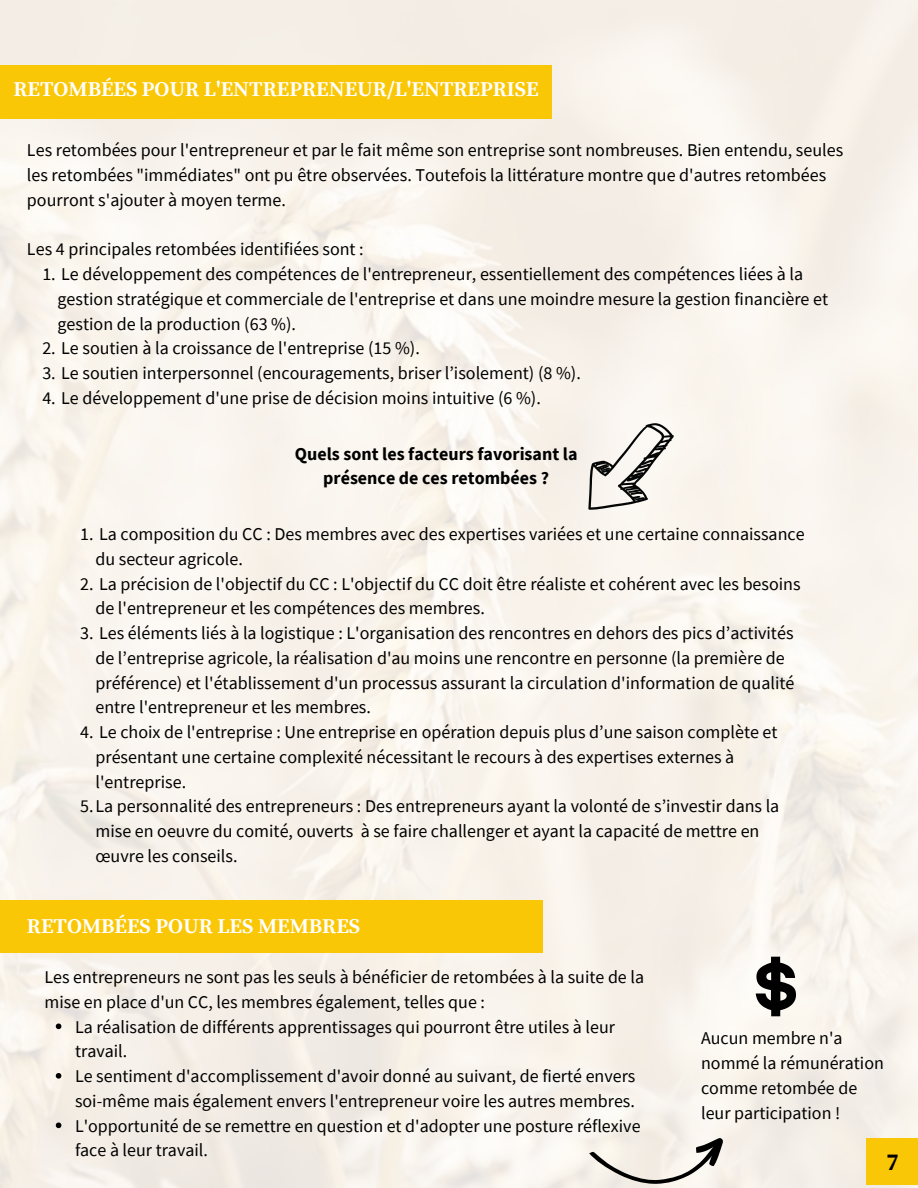
<style>
.page{position:relative;width:918px;height:1188px;background:#fff}
.page>*{position:absolute;margin:0;border:0;box-sizing:border-box;transform-origin:0 0}
.t1{font:700 24px "Source Serif Pro";color:#000}
.t2{font:700 21px "Source Serif Pro";color:#fff}
.t3{font:18px/24.8px "Source Sans Pro";color:#000}
.t4{font:700 18px/24.8px "Source Sans Pro";color:#000;text-align:center}
</style>
<div class="page">
<img style="left:0;top:0;width:918px;height:1188px">
<div style="left:0;top:66px;width:551px;height:53px;background:#fac707"></div>
<div style="left:0;top:901px;width:542px;height:51px;background:#fac707"></div>
<svg style="left:589px;top:1138px;width:134px;height:46px;background:#d3cec8"></svg>
<svg style="left:756px;top:957px;width:40px;height:59px"></svg>
<svg style="left:588px;top:423px;width:86px;height:87px"></svg>
<svg style="left:56px;top:1024px;width:5px;height:5px"></svg>
<svg style="left:56px;top:1073px;width:5px;height:6px"></svg>
<svg style="left:56px;top:1123px;width:5px;height:5px"></svg>
<div style="left:867px;top:1138px;width:51px;height:47px;background:#fac707"></div>
<p class="t2" style="left:13px;top:77px;width:527px">RETOMBÉES POUR L'ENTREPRENEUR/L'ENTREPRISE</p>
<p class="t3" style="left:27px;top:137px;width:818px">Les retombées pour l'entrepreneur et par le fait même son entreprise sont nombreuses. Bien entendu, seules les retombées "immédiates" ont pu être observées. Toutefois la littérature montre que d'autres retombées pourront s'ajouter à moyen terme.</p>
<p class="t3" style="left:27px;top:236px;width:338px">Les 4 principales retombées identifiées sont :</p>
<p class="t3" style="left:58px;top:261px;width:772px;text-indent:-15px">1. Le développement des compétences de l'entrepreneur, essentiellement des compétences liées à la gestion stratégique et commerciale de l'entreprise et dans une moindre mesure la gestion financière et gestion de la production (63 %).</p>
<p class="t3" style="left:42px;top:335px;width:379px">2. Le soutien à la croissance de l'entreprise (15 %).</p>
<p class="t3" style="left:42px;top:360px;width:540px">3. Le soutien interpersonnel (encouragements, briser l’isolement) (8 %).</p>
<p class="t3" style="left:42px;top:385px;width:500px">4. Le développement d'une prise de décision moins intuitive (6 %).</p>
<p class="t4" style="left:295px;top:441px;width:284px">Quels sont les facteurs favorisant la présence de ces retombées ?</p>
<p class="t3" style="left:95px;top:521px;width:711px;text-indent:-15px">1. La composition du CC : Des membres avec des expertises variées et une certaine connaissance du secteur agricole.</p>
<p class="t3" style="left:95px;top:571px;width:707px;text-indent:-15px">2. La précision de l'objectif du CC : L'objectif du CC doit être réaliste et cohérent avec les besoins de l'entrepreneur et les compétences des membres.</p>
<p class="t3" style="left:95px;top:620px;width:700px;text-indent:-15px">3. Les éléments liés à la logistique : L'organisation des rencontres en dehors des pics d’activités de l’entreprise agricole, la réalisation d'au moins une rencontre en personne (la première de préférence) et l'établissement d'un processus assurant la circulation d'information de qualité entre l'entrepreneur et les membres.</p>
<p class="t3" style="left:95px;top:719px;width:684px;text-indent:-15px">4. Le choix de l'entreprise : Une entreprise en opération depuis plus d’une saison complète et présentant une certaine complexité nécessitant le recours à des expertises externes à l'entreprise.</p>
<p class="t3" style="left:95px;top:794px;width:685px;text-indent:-15px">5.La personnalité des entrepreneurs : Des entrepreneurs ayant la volonté de s’investir dans la mise en oeuvre du comité, ouverts à se faire challenger et ayant la capacité de mettre en œuvre les conseils.</p>
<p class="t2" style="left:27px;top:914px;width:335px">RETOMBÉES POUR LES MEMBRES</p>
<p class="t3" style="left:45px;top:964px;width:601px">Les entrepreneurs ne sont pas les seuls à bénéficier de retombées à la suite de la mise en place d'un CC, les membres également, telles que :</p>
<p class="t3" style="left:75px;top:1014px;width:542px">La réalisation de différents apprentissages qui pourront être utiles à leur travail.</p>
<p class="t3" style="left:75px;top:1063px;width:562px">Le sentiment d'accomplissement d'avoir donné au suivant, de fierté envers soi-même mais également envers l'entrepreneur voire les autres membres.</p>
<p class="t3" style="left:75px;top:1113px;width:567px">L'opportunité de se remettre en question et d'adopter une posture réflexive face à leur travail.</p>
<p class="t3" style="left:701px;top:1026px;width:184px">Aucun membre n'a nommé la rémunération comme retombée de leur participation !</p>
<p class="t1" style="left:886px;top:1148px;width:14px">7</p>
</div>
